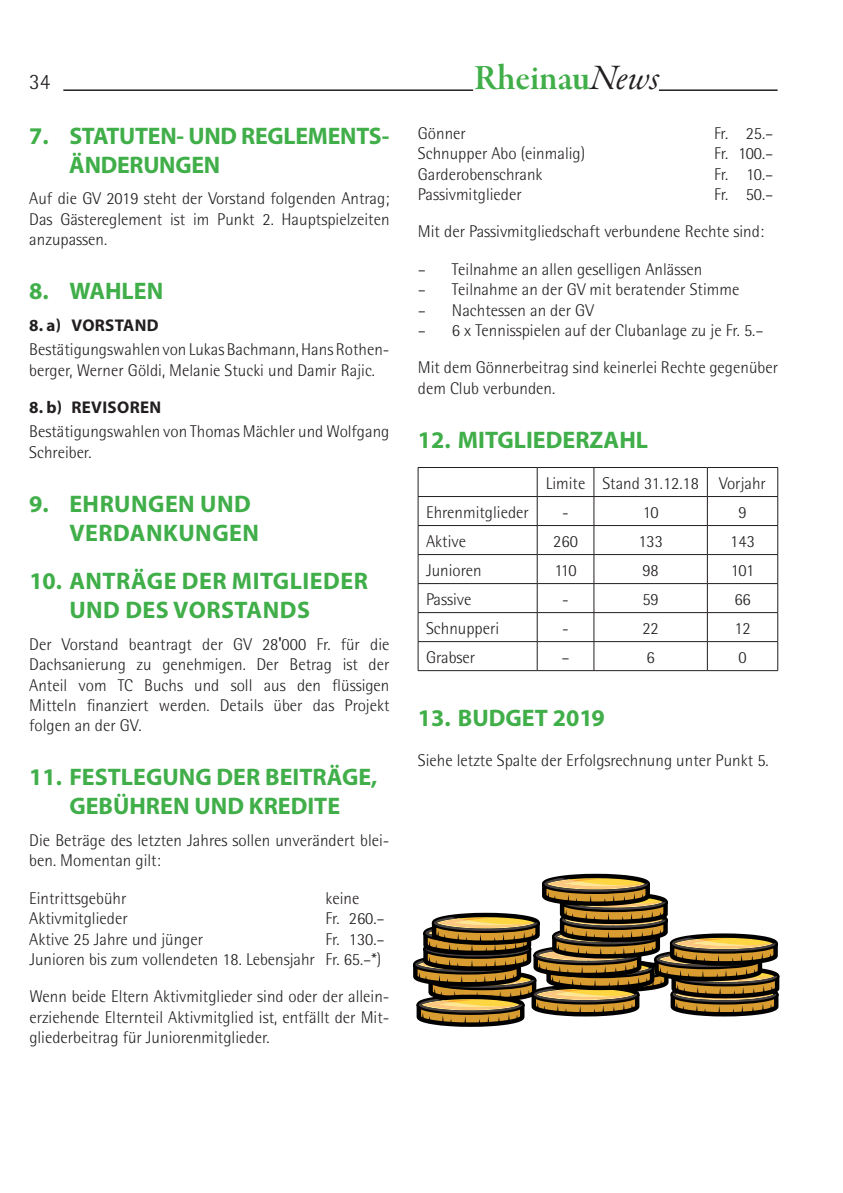
<style>
.page{position:relative;width:843px;height:1193px;background:#fff}
.page>*{position:absolute;margin:0;border:0;box-sizing:border-box;transform-origin:0 0}
.t1{font:36px "Garamond Premr Pro Smbd Subh";color:#40ae49}
.t2{font:700 24px/28.8px "Myriad Pro";color:#40ae49}
.t3{font:700 24px/28.8px "Myriad Pro";letter-spacing:.02em;color:#40ae49}
.t4{font:300 22px "Rotis Semi Sans";color:#231f20}
.t5{font:300 17px/20.4px "Rotis Semi Sans";color:#231f20}
.t6{font:700 17px "Myriad Pro";letter-spacing:.02em;color:#231f20}
.s1{font-family:"Garamond Premr Pro It Subh";color:#231f20}
.s2{font-family:"Eurostile LT Std";font-weight:400}
</style>
<div class="page">
<hr style="left:659px;top:89px;width:118px;height:2px;background:#231f20">
<hr style="left:63px;top:89px;width:410px;height:2px;background:#231f20">
<svg style="left:413px;top:873px;width:366px;height:153px"></svg>
<hr style="left:418px;top:467px;width:119px;height:1px;background:#231f20">
<hr style="left:537px;top:467px;width:57px;height:1px;background:#231f20">
<hr style="left:594px;top:467px;width:113px;height:1px;background:#231f20">
<hr style="left:707px;top:467px;width:71px;height:1px;background:#231f20">
<hr style="left:418px;top:496px;width:119px;height:1px;background:#231f20">
<hr style="left:537px;top:496px;width:57px;height:1px;background:#231f20">
<hr style="left:594px;top:496px;width:113px;height:1px;background:#231f20">
<hr style="left:707px;top:496px;width:71px;height:1px;background:#231f20">
<hr style="left:418px;top:525px;width:119px;height:1px;background:#231f20">
<hr style="left:537px;top:525px;width:57px;height:1px;background:#231f20">
<hr style="left:594px;top:525px;width:113px;height:1px;background:#231f20">
<hr style="left:707px;top:525px;width:71px;height:1px;background:#231f20">
<hr style="left:418px;top:554px;width:119px;height:1px;background:#231f20">
<hr style="left:537px;top:554px;width:57px;height:1px;background:#231f20">
<hr style="left:594px;top:554px;width:113px;height:1px;background:#231f20">
<hr style="left:707px;top:554px;width:71px;height:1px;background:#231f20">
<svg style="left:418px;top:468px;width:1px;height:202px"></svg>
<hr style="left:418px;top:583px;width:119px;height:1px;background:#231f20">
<hr style="left:418px;top:612px;width:119px;height:1px;background:#231f20">
<hr style="left:418px;top:641px;width:119px;height:1px;background:#231f20">
<hr style="left:418px;top:670px;width:119px;height:1px;background:#231f20">
<svg style="left:537px;top:468px;width:1px;height:202px"></svg>
<hr style="left:537px;top:583px;width:57px;height:1px;background:#231f20">
<hr style="left:537px;top:612px;width:57px;height:1px;background:#231f20">
<hr style="left:537px;top:641px;width:57px;height:1px;background:#231f20">
<hr style="left:537px;top:670px;width:57px;height:1px;background:#231f20">
<svg style="left:593px;top:468px;width:1px;height:202px"></svg>
<hr style="left:594px;top:583px;width:113px;height:1px;background:#231f20">
<hr style="left:594px;top:612px;width:113px;height:1px;background:#231f20">
<hr style="left:594px;top:641px;width:113px;height:1px;background:#231f20">
<hr style="left:594px;top:670px;width:113px;height:1px;background:#231f20">
<svg style="left:707px;top:468px;width:1px;height:202px"></svg>
<svg style="left:777px;top:468px;width:1px;height:202px"></svg>
<hr style="left:707px;top:583px;width:71px;height:1px;background:#231f20">
<hr style="left:707px;top:612px;width:71px;height:1px;background:#231f20">
<hr style="left:707px;top:641px;width:71px;height:1px;background:#231f20">
<hr style="left:707px;top:670px;width:71px;height:1px;background:#231f20">
<p class="t4" style="left:29px;top:69px;width:23px">34</p>
<h1 class="t1" style="left:474px;top:57px;width:186px">Rheinau<span class="s1">News</span></h1>
<h2 class="t2" style="left:69px;top:120px;width:322px;text-indent:-40px">7. STATUTEN- UND REGLEMENTS-<br>ÄNDERUNGEN</h2>
<p class="t5" style="left:29px;top:188px;width:362px;text-align:justify">Auf die GV 2019 steht der Vorstand folgenden Antrag; Das Gästereglement ist im Punkt 2. Hauptspielzeiten anzupassen.</p>
<h2 class="t2" style="left:29px;top:276px;width:135px">8. WAHLEN</h2>
<p class="t6" style="left:29px;top:314px;width:131px">8. a) VORSTAND</p>
<p class="t5" style="left:29px;top:339px;width:362px">Bestätigungswahlen von Lukas Bachmann, Hans Rothen&shy;berger, Werner Göldi, Melanie Stucki und Damir Rajic.</p>
<p class="t6" style="left:29px;top:396px;width:133px">8. b) REVISOREN</p>
<p class="t5" style="left:29px;top:421px;width:361px">Bestätigungswahlen von Thomas Mächler und Wolfgang<br>Schreiber.</p>
<h2 class="t3" style="left:69px;top:488px;width:191px;text-indent:-40px">9. EHRUNGEN UND<br>VERDANKUNGEN</h2>
<h2 class="t3" style="left:69px;top:566px;width:300px;text-indent:-40px">10. ANTRÄGE DER MITGLIEDER<br>UND DES VORSTANDS</h2>
<p class="t5" style="left:29px;top:633px;width:362px;text-align:justify">Der Vorstand beantragt der GV 28<span class="s2">'</span>000 Fr. für die Dachsanierung zu genehmigen. Der Betrag ist der Anteil vom TC Buchs und soll aus den flüssigen Mitteln finanziert werden. Details über das Projekt folgen an der GV.</p>
<h2 class="t2" style="left:29px;top:762px;width:349px;text-align:center">11. FESTLEGUNG DER BEITRÄGE,<br>GEBÜHREN UND KREDITE</h2>
<p class="t5" style="left:29px;top:830px;width:362px">Die Beträge des letzten Jahres sollen unverändert blei&shy;ben. Momentan gilt:</p>
<p class="t5" style="left:29px;top:887px;width:99px">Eintrittsgebühr</p>
<p class="t5" style="left:325px;top:887px;width:35px">keine</p>
<p class="t5" style="left:29px;top:908px;width:100px">Aktivmitglieder</p>
<p class="t5" style="left:325px;top:908px;width:61px">Fr. 260.–</p>
<p class="t5" style="left:29px;top:928px;width:175px">Aktive 25 Jahre und jünger</p>
<p class="t5" style="left:418px;top:123px;width:49px">Gönner</p>
<p class="t5" style="left:714px;top:123px;width:61px">Fr. 25.–</p>
<p class="t5" style="left:418px;top:143px;width:169px">Schnupper Abo (einmalig)</p>
<p class="t5" style="left:714px;top:143px;width:61px">Fr. 100.–</p>
<p class="t5" style="left:418px;top:164px;width:126px">Garderobenschrank</p>
<p class="t5" style="left:714px;top:164px;width:61px">Fr. 10.–</p>
<p class="t5" style="left:418px;top:184px;width:105px">Passivmitglieder</p>
<p class="t5" style="left:714px;top:184px;width:61px">Fr. 50.–</p>
<p class="t5" style="left:418px;top:221px;width:348px">Mit der Passivmitgliedschaft verbundene Rechte sind:</p>
<p class="t5" style="left:418px;top:259px;width:286px">– Teilnahme an allen geselligen Anlässen</p>
<p class="t5" style="left:418px;top:279px;width:323px">– Teilnahme an der GV mit beratender Stimme</p>
<p class="t5" style="left:418px;top:300px;width:177px">– Nachtessen an der GV</p>
<p class="t5" style="left:418px;top:311px;width:362px;line-height:37.4px">– 6 x Tennisspielen auf der Clubanlage zu je Fr. 5.–<br>Mit dem Gönnerbeitrag sind keinerlei Rechte gegenüber</p>
<p class="t5" style="left:418px;top:378px;width:139px">dem Club verbunden.</p>
<h2 class="t2" style="left:418px;top:424px;width:232px">12. MITGLIEDERZAHL</h2>
<p class="t5" style="left:546px;top:472px;width:222px">Limite Stand 31.12.18 Vorjahr</p>
<p class="t5" style="left:426px;top:501px;width:104px">Ehrenmitglieder</p>
<p class="t5" style="left:562px;top:501px;width:8px">-</p>
<p class="t5" style="left:642px;top:501px;width:17px">10</p>
<p class="t5" style="left:738px;top:501px;width:10px">9</p>
<p class="t5" style="left:426px;top:530px;width:41px">Aktive</p>
<p class="t5" style="left:553px;top:530px;width:26px">260</p>
<p class="t5" style="left:638px;top:530px;width:26px">133</p>
<p class="t5" style="left:730px;top:530px;width:26px">143</p>
<p class="t5" style="left:426px;top:559px;width:57px">Junioren</p>
<p class="t5" style="left:554px;top:559px;width:24px">110</p>
<p class="t5" style="left:642px;top:559px;width:18px">98</p>
<p class="t5" style="left:731px;top:559px;width:25px">101</p>
<p class="t5" style="left:426px;top:588px;width:47px">Passive</p>
<p class="t5" style="left:562px;top:588px;width:8px">-</p>
<p class="t5" style="left:642px;top:588px;width:18px">59</p>
<p class="t5" style="left:734px;top:588px;width:18px">66</p>
<p class="t5" style="left:426px;top:617px;width:75px">Schnupperi</p>
<p class="t5" style="left:562px;top:617px;width:8px">-</p>
<p class="t5" style="left:642px;top:617px;width:18px">22</p>
<p class="t5" style="left:734px;top:617px;width:18px">12</p>
<p class="t5" style="left:426px;top:646px;width:51px">Grabser</p>
<p class="t5" style="left:561px;top:646px;width:10px">–</p>
<p class="t5" style="left:646px;top:646px;width:10px">6</p>
<p class="t5" style="left:738px;top:646px;width:10px">0</p>
<h2 class="t2" style="left:418px;top:702px;width:188px">13. BUDGET 2019</h2>
<p class="t5" style="left:418px;top:750px;width:352px">Siehe letzte Spalte der Erfolgsrechnung unter Punkt 5.</p>
<p class="t5" style="left:29px;top:928px;width:357px;text-align:right">Fr. 130.–<br>Junioren bis zum vollendeten 18. Lebensjahr Fr. 65.–*)</p>
<p class="t5" style="left:29px;top:986px;width:362px;text-align:justify">Wenn beide Eltern Aktivmitglieder sind oder der allein&shy;erziehende Elternteil Aktivmitglied ist, entfällt der Mit&shy;gliederbeitrag für Juniorenmitglieder.</p>
</div>
